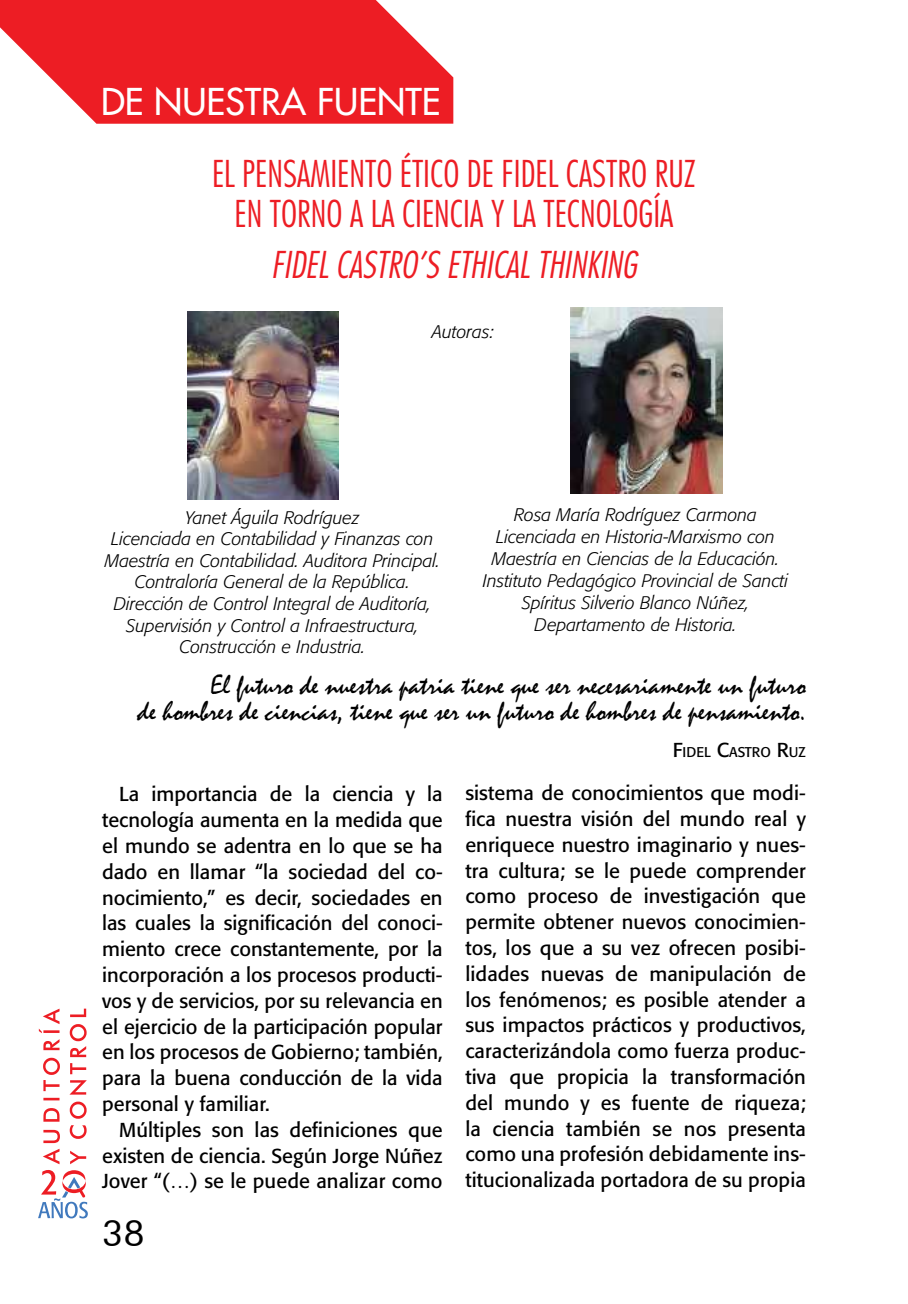
<style>
.page{position:relative;width:908px;height:1304px;background:#fff}
.page>*{position:absolute;margin:0;border:0;box-sizing:border-box;transform-origin:0 0}
.t1{font:300 condensed 36px/40px "Futura Std";color:#ed1d24;text-align:center}
.t2{font:italic 300 condensed 36px "Futura Std";color:#ed1d24}
.t3{font:500 36px "Futura Std";color:#fff}
.t4{font:36px "Futura BT";color:#000}
.t5{font:28px/25.8px "Mistral";color:#000;text-align:right}
.t6{font:20px/25.8px "Formata";letter-spacing:.005em;color:#000;text-align:justify}
.t7{font:italic 300 18px/21.6px "Formata";color:#000;text-align:center}
.t8{font:14px "Formata";color:#000}
.s1{font-size:20px}
</style>
<div class="page">
<svg style="left:39px;top:1009px;width:48px;height:155px"></svg>
<svg style="left:38px;top:1170px;width:50px;height:48px"></svg>
<img style="left:187px;top:312px;width:151px;height:187px">
<img style="left:570px;top:308px;width:152px;height:185px">
<svg style="left:0;top:0;width:453px;height:124px;background:#ef3c42"></svg>
<h1 class="t3" style="left:101px;top:79px;width:341px">DE NUESTRA FUENTE</h1>
<h1 class="t1" style="left:212px;top:153px;width:485px">EL PENSAMIENTO ÉTICO DE FIDEL CASTRO RUZ<br>EN TORNO A LA CIENCIA Y LA TECNOLOGÍA</h1>
<h1 class="t2" style="left:271px;top:243px;width:373px">FIDELCASTRO’S ETHICALTHINKING</h1>
<p class="t7" style="left:432px;top:321px;width:63px">Autoras:</p>
<p class="t7" style="left:482px;top:504px;width:306px">Rosa María Rodríguez Carmona Licenciada en Historia-Marxismo con Maestría en Ciencias de la Educación.<br>Instituto Pedagógico Provincial de Sancti Spíritus Silverio Blanco Núñez, Departamento de Historia.</p>
<p class="t7" style="left:105px;top:507px;width:336px">Yanet Águila Rodríguez<br>Licenciada en Contabilidad y Finanzas con Maestría en Contabilidad. Auditora Principal.<br>Contraloría General de la República.<br>Dirección de Control Integral de Auditoría, Supervisión y Control a Infraestructura, Construcción e Industria.</p>
<h2 class="t5" style="left:138px;top:673px;width:669px">El futuro de nuestra patria tiene que ser necesariamente un futuro<br>de hombres de ciencias, tiene que ser un futuro de hombres de pensamiento.</h2>
<p class="t8" style="left:672px;top:744px;width:134px"><span class="s1">F</span>IDEL <span class="s1">C</span>ASTRO <span class="s1">R</span>UZ</p>
<p class="t6" style="left:102px;top:781px;width:342px;text-indent:17px">La importancia de la ciencia y la tecnología aumenta en la medida que el mundo se adentra en lo que se ha dado en llamar “la sociedad del co&shy;nocimiento,” es decir, sociedades en las cuales la significación del conoci&shy;miento crece constantemente, por la incorporación a los procesos producti&shy;vos y de servicios, por su relevancia en el ejercicio de la participación popular en los procesos de Gobierno; también, para la buena conducción de la vida personal y familiar.</p>
<p class="t6" style="left:102px;top:1117px;width:342px;text-indent:17px">Múltiples son las definiciones que existen de ciencia. Según Jorge Núñez Jover “(…) se le puede analizar como</p>
<p class="t6" style="left:465px;top:780px;width:342px">sistema de conocimientos que modi&shy;fica nuestra visión del mundo real y enriquece nuestro imaginario y nues&shy;tra cultura; se le puede comprender como proceso de investigación que permite obtener nuevos conocimien&shy;tos, los que a su vez ofrecen posibi&shy;lidades nuevas de manipulación de los fenómenos; es posible atender a sus impactos prácticos y productivos, caracterizándola como fuerza produc&shy;tiva que propicia la transformación del mundo y es fuente de riqueza; la ciencia también se nos presenta como una profesión debidamente ins&shy;titucionalizada portadora de su propia</p>
<h1 class="t4" style="left:102px;top:1212px;width:44px">38</h1>
</div>
